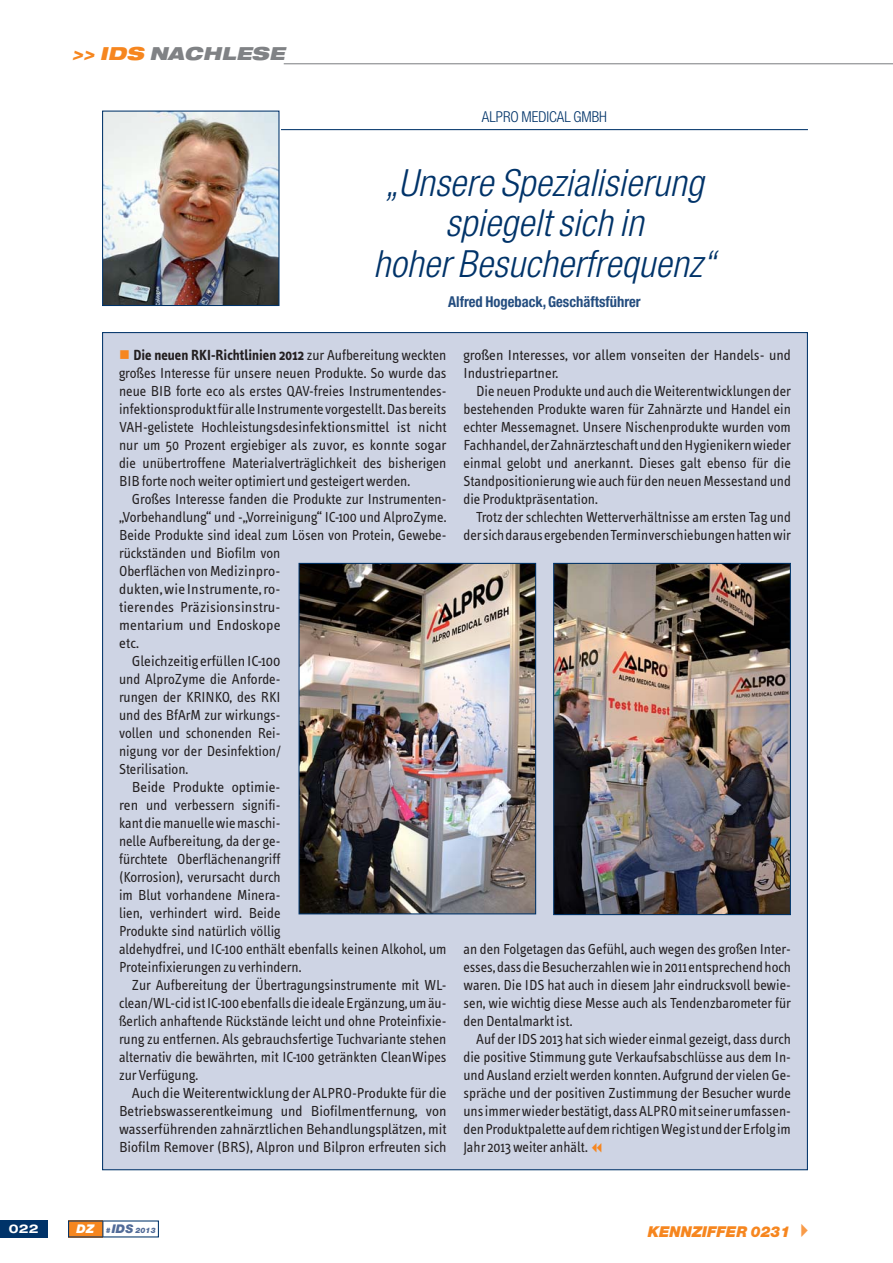
<style>
.page{position:relative;width:893px;height:1263px;background:#fff}
.page>*{position:absolute;margin:0;border:0;box-sizing:border-box;transform-origin:0 0}
.t1{font:italic 300 condensed 37.5px/40.5px "Helvetica Neue";color:#003369;text-align:center}
.t2{font:italic 900 expanded 18px "Helvetica Neue";color:#808285}
.t3{font:15px/18px "Info Text";color:#231f20;text-align:justify}
.t4{font:700 condensed 15px "Helvetica Neue";color:#244d7f}
.t5{font:300 condensed 15px "Helvetica Neue";color:#003369}
.t6{font:italic 900 15px "Helvetica Neue";color:#f6861f}
.t7{font:700 expanded 12px "Helvetica Neue";color:#fff}
.t8{font:italic 900 7.5px "Helvetica Neue";color:#516b98}
.s1{color:#f6861f}
.s2{font-weight:700}
.s3{font-size:12px;color:#fff}
.s4{font-size:12px}
.s5{color:#f89b49}
</style>
<div class="page">
<div style="left:68px;top:1220px;width:35px;height:17px;background:#f6861f"></div>
<div style="left:0;top:1220px;width:48px;height:17px;background:#003369"></div>
<svg style="left:102px;top:1221px;width:1px;height:16px"></svg>
<hr style="left:284px;top:63px;width:609px;height:1px;background:#808285">
<div style="left:103px;top:333px;width:704px;height:836px;background:#ced4e4"></div>
<svg style="left:280px;top:129px;width:528px;height:787px"></svg>
<img style="left:104px;top:113px;width:173px;height:191px">
<div style="left:102px;top:111px;width:177px;height:195px;border:1px solid #003369"></div>
<img style="left:301px;top:565px;width:233px;height:347px">
<div style="left:299px;top:563px;width:237px;height:351px;border:1px solid #003369"></div>
<p class="t2" style="left:72px;top:45px;width:218px"><span class="s1">&gt;&gt; IDS</span> NACHLESE</p>
<p class="t5" style="left:482px;top:111px;width:127px">ALPRO MEDICAL GMBH</p>
<h1 class="t1" style="left:373px;top:167px;width:351px">„Unsere Spezialisierung spiegeltsich in hoherBesucherfrequenz“</h1>
<p class="t4" style="left:448px;top:296px;width:194px">Alfred Hogeback, Geschäftsführer</p>
<p class="t3" style="left:119px;top:347px;width:329px"><span class="s1">■</span> <span class="s2">Die neuen RKI-Richtlinien 2012</span> zur Aufbereitung weckten großes Interesse für unsere neuen Produkte. So wurde das neue BIB forte eco als erstes QAV-freies Instrumentendes&shy;infektionsprodukt für alle Instrumente vorgestellt. Das bereits VAH-gelistete Hochleistungsdesinfektionsmittel ist nicht nur um 50 Prozent ergiebiger als zuvor, es konnte sogar die unübertroffene Materialverträglichkeit des bisherigen BIB forte noch weiter optimiert und gesteigert werden.</p>
<p class="t3" style="left:132px;top:491px;width:316px">Großes Interesse fanden die Produkte zur Instrumenten-</p>
<p class="t3" style="left:119px;top:509px;width:329px">„Vorbehandlung“ und -„Vorreinigung“ IC-100 und AlproZyme.</p>
<p class="t3" style="left:119px;top:527px;width:329px">Beide Produkte sind ideal zum Lösen von Protein, Gewebe-</p>
<p class="t3" style="left:119px;top:545px;width:163px">rückständen und Biofilm von</p>
<p class="t3" style="left:119px;top:563px;width:163px">Oberflächen von Medizinpro-</p>
<p class="t3" style="left:119px;top:581px;width:163px">dukten, wie Instrumente, ro-</p>
<p class="t3" style="left:119px;top:599px;width:163px">tierendes Präzisionsinstru-</p>
<p class="t3" style="left:119px;top:617px;width:163px">mentarium und Endoskope</p>
<p class="t3" style="left:119px;top:635px;width:22px">etc.</p>
<p class="t3" style="left:132px;top:653px;width:150px">Gleichzeitig erfüllen IC-100</p>
<p class="t3" style="left:119px;top:671px;width:163px">und AlproZyme die Anforde-</p>
<p class="t3" style="left:119px;top:689px;width:163px">rungen der KRINKO, des RKI</p>
<p class="t3" style="left:119px;top:707px;width:163px">und des BfArM zur wirkungs-</p>
<p class="t3" style="left:119px;top:725px;width:163px">vollen und schonenden Rei-</p>
<p class="t3" style="left:119px;top:743px;width:163px">nigung vor der Desinfektion/</p>
<p class="t3" style="left:119px;top:761px;width:71px">Sterilisation.</p>
<p class="t3" style="left:132px;top:779px;width:150px">Beide Produkte optimie-</p>
<p class="t3" style="left:119px;top:797px;width:163px">ren und verbessern signifi-</p>
<p class="t3" style="left:119px;top:815px;width:163px">kant die manuelle wie maschi-</p>
<p class="t3" style="left:119px;top:833px;width:163px">nelle Aufbereitung, da der ge-</p>
<p class="t3" style="left:119px;top:851px;width:163px">fürchtete Oberflächenangriff</p>
<p class="t3" style="left:119px;top:869px;width:163px">(Korrosion), verursacht durch</p>
<p class="t3" style="left:119px;top:887px;width:163px">im Blut vorhandene Minera-</p>
<p class="t3" style="left:119px;top:905px;width:163px">lien, verhindert wird. Beide</p>
<p class="t3" style="left:119px;top:923px;width:163px">Produkte sind natürlich völlig</p>
<p class="t3" style="left:119px;top:941px;width:329px">aldehydfrei, und IC-100 enthält ebenfalls keinen Alkohol, um</p>
<p class="t3" style="left:119px;top:959px;width:184px">Proteinfixierungen zu verhindern.</p>
<p class="t3" style="left:132px;top:977px;width:316px">Zur Aufbereitung der Übertragungsinstrumente mit WL-</p>
<p class="t3" style="left:119px;top:995px;width:329px">clean/WL-cid ist IC-100 ebenfalls die ideale Ergänzung, um äu-</p>
<p class="t3" style="left:119px;top:1013px;width:329px">ßerlich anhaftende Rückstände leicht und ohne Proteinfixie-</p>
<p class="t3" style="left:119px;top:1031px;width:329px">rung zu entfernen. Als gebrauchsfertige Tuchvariante stehen</p>
<p class="t3" style="left:119px;top:1049px;width:329px">alternativ die bewährten, mit IC-100 getränkten CleanWipes</p>
<p class="t3" style="left:119px;top:1067px;width:80px">zur Verfügung.</p>
<p class="t3" style="left:132px;top:1085px;width:316px">Auch die Weiterentwicklung der ALPRO-Produkte für die</p>
<p class="t3" style="left:119px;top:1103px;width:329px">Betriebswasserentkeimung und Biofilmentfernung, von</p>
<p class="t3" style="left:119px;top:1121px;width:329px">wasserführenden zahnärztlichen Behandlungsplätzen, mit</p>
<p class="t3" style="left:119px;top:1139px;width:329px">Biofilm Remover (BRS), Alpron und Bilpron erfreuten sich</p>
<p class="t3" style="left:463px;top:347px;width:329px">großen Interesses, vor allem vonseiten der Handels- und<br>Industriepartner.</p>
<p class="t3" style="left:463px;top:383px;width:329px;text-indent:13px">Die neuen Produkte und auch die Weiterentwicklungen der bestehenden Produkte waren für Zahnärzte und Handel ein echter Messemagnet. Unsere Nischenprodukte wurden vom Fachhandel, der Zahnärzteschaft und den Hygienikern wieder einmal gelobt und anerkannt. Dieses galt ebenso für die Standpositionierung wie auch für den neuen Messestand und die Produktpräsentation.</p>
<p class="t3" style="left:463px;top:509px;width:329px;text-align:right">Trotz der schlechten Wetterverhältnisse am ersten Tag und der sich daraus ergebenden Terminverschiebungen hatten wir</p>
<p class="t3" style="left:463px;top:941px;width:329px">an den Folgetagen das Gefühl, auch wegen des großen Inter&shy;esses, dass die Besucherzahlen wie in 2011 entsprechend hoch waren. Die IDS hat auch in diesem Jahr eindrucksvoll bewie&shy;sen, wie wichtig diese Messe auch als Tendenzbarometer für den Dentalmarkt ist.</p>
<p class="t3" style="left:463px;top:1031px;width:329px;text-indent:13px">Auf der IDS 2013 hat sich wieder einmal gezeigt, dass durch die positive Stimmung gute Verkaufsabschlüsse aus dem In&shy;und Ausland erzielt werden konnten. Aufgrund der vielen Ge&shy;spräche und der positiven Zustimmung der Besucher wurde uns immer wieder bestätigt, dass ALPRO mit seiner umfassen&shy;den Produktpalette auf dem richtigen Weg ist und der Erfolg im Jahr 2013 weiter anhält.</p>
<p class="t7" style="left:9px;top:1224px;width:31px">022</p>
<p class="t8" style="left:77px;top:1227px;width:81px"><span class="s3">DZ</span> #<span class="s4">IDS</span> 2013</p>
<p class="t6" style="left:648px;top:1227px;width:168px">KENNZIFFER 0231 <span class="s5">✔</span></p>
</div>
